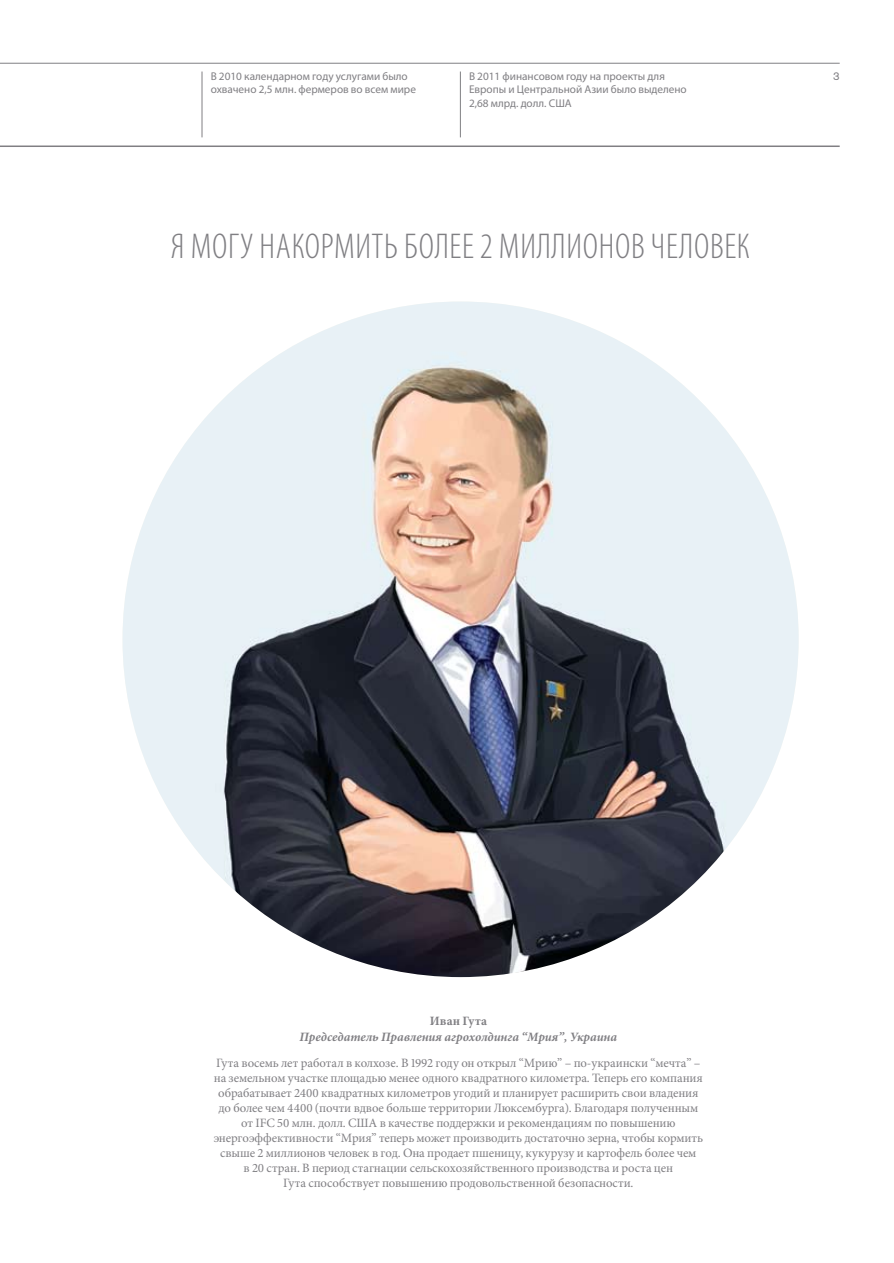
<style>
.page{position:relative;width:894px;height:1263px;background:#fff}
.page>*{position:absolute;margin:0;border:0;box-sizing:border-box;transform-origin:0 0}
.t1{font:300 condensed 36px "Myriad Pro";letter-spacing:.02em;color:#807f83}
.t2{font:12.75px/15px "Minion Pro";letter-spacing:-.01em;color:#807f83;text-align:center}
.t3{font:italic 700 12.75px "Minion Pro";color:#807f83}
.t4{font:700 12.75px "Minion Pro";letter-spacing:.01em;color:#807f83}
.t5{font:11.25px/13.5px "Myriad Pro";color:#807f83}
.t6{font:11.25px "Akzidenz Grotesk BE";color:#807f83}
</style>
<div class="page">
<img style="left:122px;top:302px;width:676px;height:675px;border-radius:338px">
<hr style="left:0;top:63px;width:839px;height:1px;background:#807f83">
<hr style="left:0;top:145px;width:839px;height:2px;background:#807f83">
<hr style="left:202px;top:72px;width:1px;height:65px;background:#807f83">
<hr style="left:460px;top:72px;width:1px;height:65px;background:#807f83">
<p class="t5" style="left:210px;top:69px;width:198px">В 2010 календарном году услугами было</p>
<p class="t6" style="left:832px;top:69px;width:8px">3</p>
<p class="t5" style="left:211px;top:82px;width:207px">охвачено 2,5 млн. фермеров во всем мире</p>
<p class="t5" style="left:469px;top:69px;width:219px">В 2011 финансовом году на проекты для<br>Европы и Центральной Азии было выделено<br>2,68 млрд. долл. США</p>
<h1 class="t1" style="left:171px;top:225px;width:580px">Я МОГУ НАКОРМИТЬ БОЛЕЕ 2 МИЛЛИОНОВЧЕЛОВЕК</h1>
<p class="t4" style="left:429px;top:1012px;width:59px">Иван Гута</p>
<p class="t3" style="left:299px;top:1028px;width:319px">Председатель Правления агрохолдинга “Мрия”, Украина</p>
<p class="t2" style="left:213px;top:1056px;width:490px">Гута восемь лет работал в колхозе. В 1992 году он открыл “Мрию” – по-украински “мечта” – на земельном участке площадью менее одного квадратного километра. Теперь его компания обрабатывает 2400 квадратных километров угодий и планирует расширить свои владения до более чем 4400 (почти вдвое больше территории Люксембурга). Благодаря полученным от IFC 50 млн. долл. США в качестве поддержки и рекомендациям по повышению энергоэффективности “Мрия” теперь может производить достаточно зерна, чтобы кормить свыше 2 миллионов человек в год. Она продает пшеницу, кукурузу и картофель более чем<br>в 20 стран. В период стагнации сельскохозяйственного производства и роста цен<br>Гута способствует повышению продовольственной безопасности.</p>
</div>
